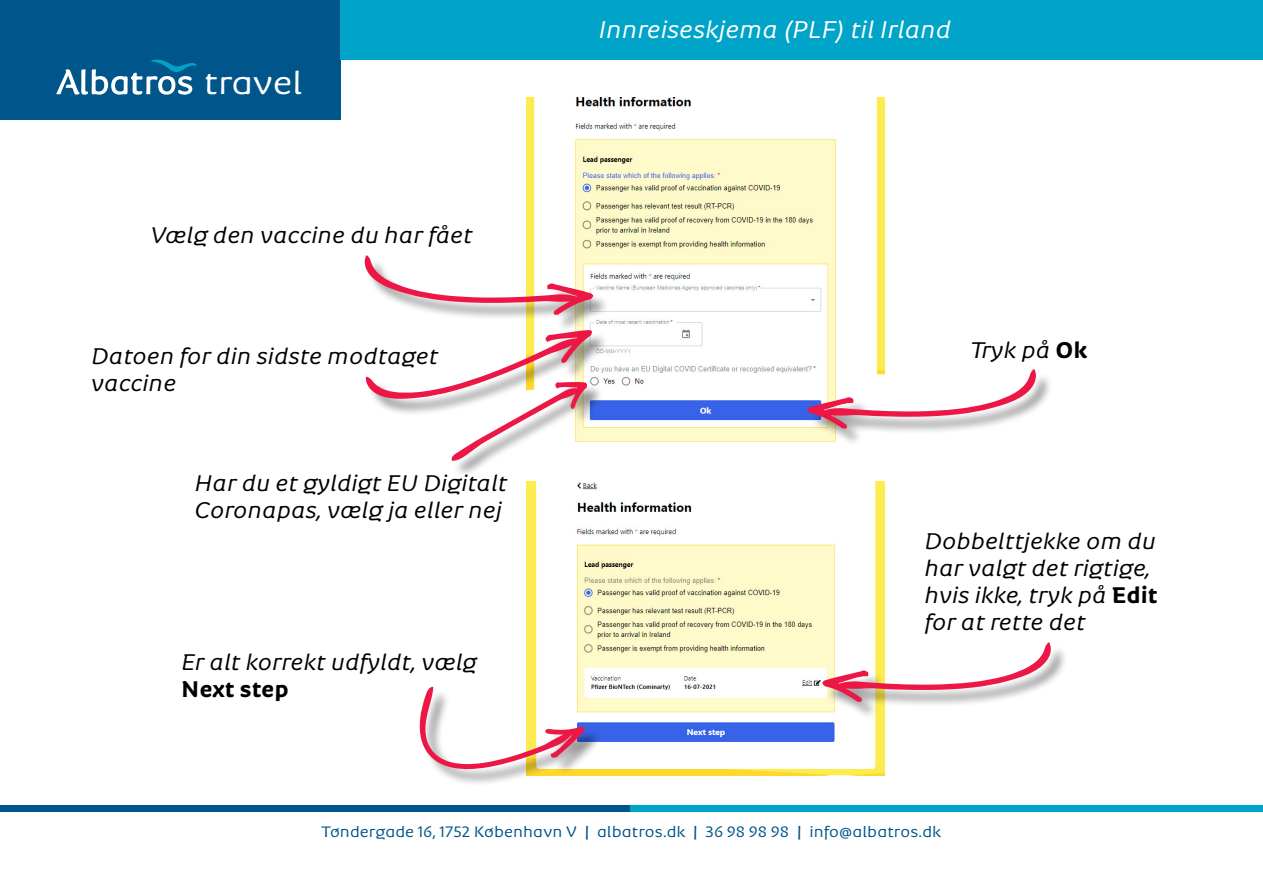
<style>
.page{position:relative;width:1263px;height:893px;background:#fff}
.page>*{position:absolute;margin:0;border:0;box-sizing:border-box;transform-origin:0 0}
.t1{font:500 31.65px "Albatros";color:#fff;scale:1.08 1}
.t2{font:italic 500 24px "Albatros";color:#fff}
.t3{font:italic 500 22.5px/27px "Albatros";color:#000}
.t4{font:800 22.5px "Albatros";color:#000}
.t5{font:500 15px "Albatros";letter-spacing:.005em;color:#00558a;scale:1.04 1}
.s1{font-weight:800;font-style:normal}
.s2{font-weight:700}
</style>
<div class="page">
<div style="left:0;top:805px;width:630px;height:7px;background:#00558a"></div>
<div style="left:630px;top:805px;width:633px;height:7px;background:#00a4c8"></div>
<div style="left:0;top:0;width:341px;height:119px;background:#00558a"></div>
<svg style="left:56px;top:60px;width:141px;height:35px"></svg>
<div style="left:341px;top:0;width:922px;height:60px;background:#00a4c8"></div>
<img style="left:526px;top:97px;width:358px;height:345px">
<img style="left:526px;top:482px;width:358px;height:294px">
<div style="left:809px;top:371px;width:244px;height:75px;background:#000;opacity:.43"></div>
<svg style="left:807px;top:369px;width:229px;height:60px"></svg>
<div style="left:824px;top:645px;width:244px;height:74px;background:#000;opacity:.43"></div>
<svg style="left:822px;top:642px;width:229px;height:60px"></svg>
<div style="left:366px;top:258px;width:244px;height:74px;background:#000;opacity:.43"></div>
<svg style="left:365px;top:255px;width:228px;height:60px"></svg>
<div style="left:368px;top:332px;width:241px;height:84px;background:#000;opacity:.43"></div>
<div style="left:454px;top:383px;width:150px;height:95px;background:#000;opacity:.43"></div>
<svg style="left:366px;top:330px;width:226px;height:131px"></svg>
<div style="left:421px;top:689px;width:181px;height:98px;background:#000;opacity:.43"></div>
<svg style="left:419px;top:687px;width:166px;height:82px"></svg>
<h1 class="t1" style="left:204px;top:64px;width:93px">travel</h1>
<p class="t3" style="left:150px;top:221px;width:324px">Vælg den vaccine du har fået</p>
<p class="t3" style="left:91px;top:342px;width:349px">Datoen for din sidste modtaget vaccine</p>
<p class="t3" style="left:195px;top:469px;width:314px">Har du et gyldigt EU Digitalt<br>Coronapas, vælg ja eller nej</p>
<p class="t3" style="left:181px;top:648px;width:297px">Er alt korrekt udfyldt, vælg</p>
<p class="t4" style="left:181px;top:675px;width:109px">Next step</p>
<p class="t2" style="left:599px;top:15px;width:354px">Innreiseskjema (PLF) til Irland</p>
<p class="t3" style="left:970px;top:336px;width:118px">Tryk på <span class="s1">Ok</span></p>
<p class="t3" style="left:924px;top:527px;width:235px">Dobbelttjekke om du har valgt det rigtige, hvis ikke, tryk på <span class="s1">Edit </span>for at rette det</p>
<p class="t5" style="left:321px;top:822px;width:597px">Tøndergade 16, 1752 København V <span class="s2">|</span> albatros.dk <span class="s2">|</span> 36 98 98 98 <span class="s2">|</span> info@albatros.dk</p>
</div>
